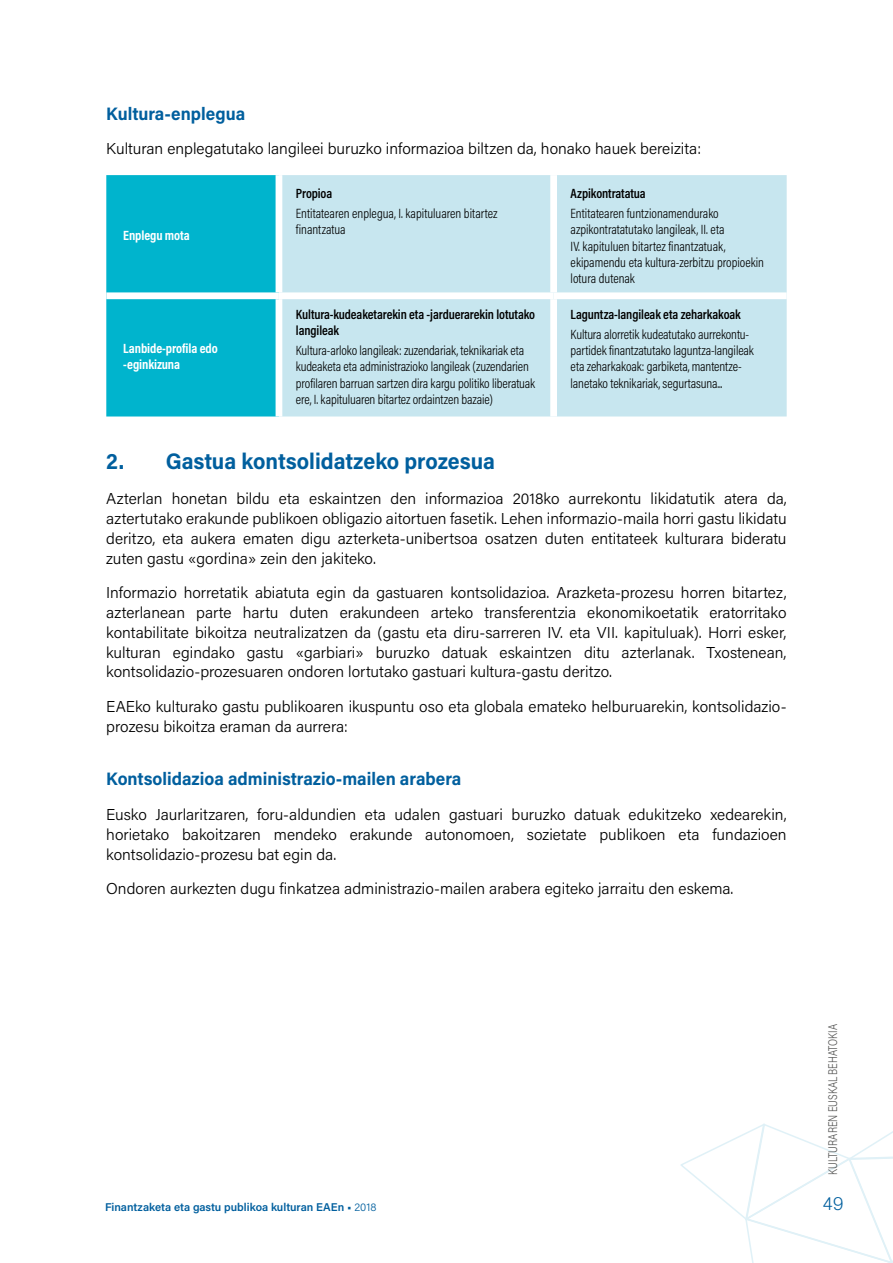
<style>
.page{position:relative;width:893px;height:1263px;background:#fff}
.page>*{position:absolute;margin:0;border:0;box-sizing:border-box;transform-origin:0 0}
.t1{font:22.5px "Acumin Variable Concept";letter-spacing:.055em;color:#005f9e;scale:.95 1}
.t2{font:18px "Acumin Variable Concept";letter-spacing:.055em;color:#005f9e;scale:.95 1}
.t3{font:300 18px "Akzidenz Grotesk Pro";color:#005f9e}
.t4{font:15.75px/19.8px "Acumin Variable Concept";letter-spacing:.01em;color:#000;text-align:justify}
.t5{font:13.5px/16.2px "Acumin Variable Concept";letter-spacing:-.1em;color:#000}
.t6{font:13.5px/16.2px "Acumin Variable Concept";letter-spacing:-.075em;color:#000}
.t7{font:13.5px/16.2px "Acumin Variable Concept";letter-spacing:-.085em;color:#fff}
.t8{font:12.6px "Acumin Variable Concept";letter-spacing:-.055em;color:#575756;scale:.83 1}
.t9{font:11.25px "Acumin Variable Concept";letter-spacing:.04em;color:#005f9e}
</style>
<div class="page">
<svg style="left:680px;top:1123px;width:213px;height:140px"></svg>
<div style="left:106px;top:175px;width:170px;height:241px;background:#00b4cd"></div>
<div style="left:282px;top:175px;width:505px;height:241px;background:#c7e6ef"></div>
<div style="left:550px;top:175px;width:7px;height:117px;background:#fff"></div>
<div style="left:550px;top:299px;width:7px;height:117px;background:#fff"></div>
<div style="left:106px;top:292px;width:173px;height:7px;background:#fff"></div>
<div style="left:279px;top:292px;width:275px;height:7px;background:#fff"></div>
<div style="left:554px;top:292px;width:233px;height:7px;background:#fff"></div>
<p class="t2" style="left:106px;top:101px;width:147px">Kultura-enplegua</p>
<p class="t4" style="left:106px;top:138px;width:596px">Kulturan enplegatutako langileei buruzko informazioa biltzen da, honako hauek bereizita:</p>
<p class="t7" style="left:123px;top:227px;width:69px">Enplegu mota</p>
<p class="t7" style="left:123px;top:340px;width:97px">Lanbide-profila edo -eginkizuna</p>
<p class="t5" style="left:296px;top:182px;width:204px;line-height:20.4px">Propioa<br>Entitatearen enplegua, I. kapituluaren bitartez</p>
<p class="t5" style="left:296px;top:221px;width:53px">finantzatua</p>
<p class="t6" style="left:296px;top:305px;width:242px">Kultura-kudeaketarekin eta -jarduerarekin lotutako langileak</p>
<p class="t5" style="left:296px;top:342px;width:242px">Kultura-arloko langileak: zuzendariak, teknikariak eta kudeaketa eta administrazioko langileak (zuzendarien profilaren barruan sartzen dira kargu politiko liberatuak ere, I. kapituluaren bitartez ordaintzen bazaie)</p>
<p class="t5" style="left:571px;top:182px;width:151px;line-height:20.4px">Azpikontratatua<br>Entitatearen funtzionamendurako</p>
<p class="t5" style="left:571px;top:221px;width:197px">azpikontratatutako langileak, II. eta<br>IV. kapituluen bitartez finantzatuak, ekipamendu eta kultura-zerbitzu propioekin lotura dutenak</p>
<p class="t5" style="left:571px;top:303px;width:181px;line-height:20.4px">Laguntza-langileak eta zeharkakoak<br>Kultura alorretik kudeatutako aurrekontu-</p>
<p class="t5" style="left:571px;top:342px;width:186px">partidek finantzatutako laguntza-langileak eta zeharkakoak: garbiketa, mantentze&shy;lanetako teknikariak, segurtasuna...</p>
<h1 class="t1" style="left:106px;top:446px;width:410px">2. Gastua kontsolidatzeko prozesua</h1>
<p class="t4" style="left:106px;top:488px;width:682px">Azterlan honetan bildu eta eskaintzen den informazioa 2018ko aurrekontu likidatutik atera da, aztertutako erakunde publikoen obligazio aitortuen fasetik. Lehen informazio-maila horri gastu likidatu deritzo, eta aukera ematen digu azterketa-unibertsoa osatzen duten entitateek kulturara bideratu zuten gastu «gordina» zein den jakiteko.</p>
<p class="t4" style="left:106px;top:582px;width:682px">Informazio horretatik abiatuta egin da gastuaren kontsolidazioa. Arazketa-prozesu horren bitartez, azterlanean parte hartu duten erakundeen arteko transferentzia ekonomikoetatik eratorritako kontabilitate bikoitza neutralizatzen da (gastu eta diru-sarreren IV. eta VII. kapituluak). Horri esker, kulturan egindako gastu «garbiari» buruzko datuak eskaintzen ditu azterlanak. Txostenean, kontsolidazio-prozesuaren ondoren lortutako gastuari kultura-gastu deritzo.</p>
<p class="t4" style="left:106px;top:696px;width:682px">EAEko kulturako gastu publikoaren ikuspuntu oso eta globala emateko helburuarekin, kontsolidazio&shy;prozesu bikoitza eraman da aurrera:</p>
<p class="t2" style="left:106px;top:767px;width:374px">Kontsolidazioa administrazio-mailen arabera</p>
<p class="t4" style="left:106px;top:804px;width:682px">Eusko Jaurlaritzaren, foru-aldundien eta udalen gastuari buruzko datuak edukitzeko xedearekin, horietako bakoitzaren mendeko erakunde autonomoen, sozietate publikoen eta fundazioen kontsolidazio-prozesu bat egin da.</p>
<p class="t4" style="left:106px;top:878px;width:628px">Ondoren aurkezten dugu finkatzea administrazio-mailen arabera egiteko jarraitu den eskema.</p>
<p class="t9" style="left:105px;top:1199px;width:273px">Finantzaketa eta gastu publikoa kulturan EAEn • 2018</p>
<p class="t8" style="left:824px;top:1175px;width:184px;rotate:-90deg">KULTURAREN EUSKAL BEHATOKIA</p>
<p class="t3" style="left:822px;top:1192px;width:23px">49</p>
</div>
